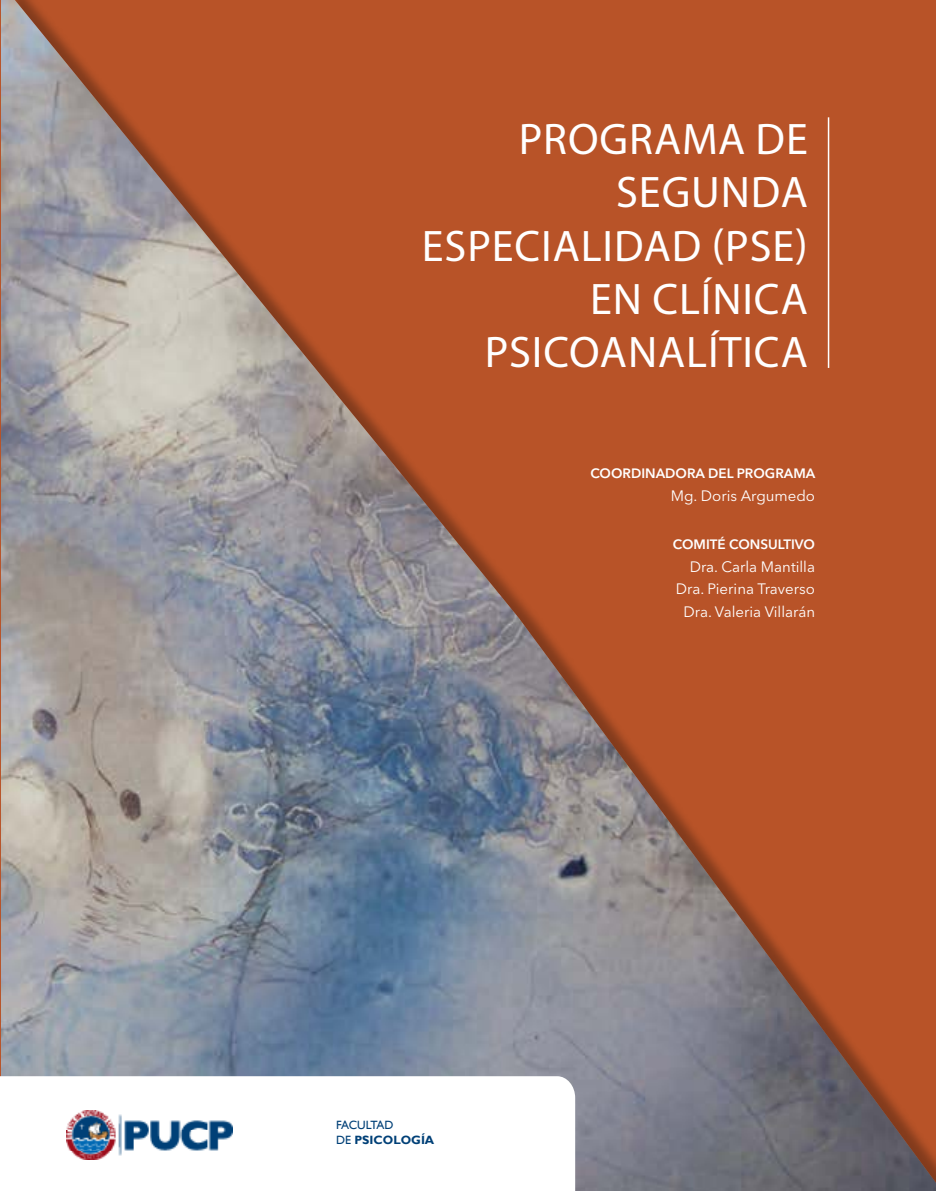
<style>
.page{position:relative;width:936px;height:1191px;background:#fff}
.page>*{position:absolute;margin:0;border:0;box-sizing:border-box;transform-origin:0 0}
.t1{font:44.4px/53.2px "Myriad Pro";letter-spacing:.02em;color:#fff;text-align:right}
.t2{font:15px/22.5px "Avenir Next LT Pro";color:#fff;text-align:right}
.t3{font:600 13.5px "Avenir Next LT Pro";color:#fff}
.t4{font:12px/14.4px "Gill Sans";letter-spacing:-.04em;color:#004077}
.s1{font-weight:700}
</style>
<div class="page">
<img style="left:1px;top:0;width:934px;height:1191px">
<hr style="left:827px;top:117px;width:2px;height:251px;background:#fff">
<svg style="left:0;top:1076px;width:575px;height:115px"></svg>
<img style="left:66px;top:1110px;width:166px;height:49px">
<h1 class="t1" style="left:422px;top:112px;width:387px">PROGRAMA DE<br>SEGUNDA<br>ESPECIALIDAD (PSE)<br>EN CLÍNICA<br>PSICOANALÍTICA</h1>
<p class="t3" style="left:590px;top:465px;width:226px">COORDINADORA DEL PROGRAMA</p>
<p class="t2" style="left:670px;top:484px;width:146px">Mg. Doris Argumedo</p>
<p class="t3" style="left:672px;top:536px;width:144px">COMITÉ CONSULTIVO</p>
<p class="t2" style="left:675px;top:555px;width:141px">Dra. Carla Mantilla<br>Dra. Pierina Traverso<br>Dra. Valeria Villarán</p>
<p class="t4" style="left:336px;top:1118px;width:100px">FACULTAD<br>DE <span class="s1">PSICOLOGÍA</span></p>
</div>
